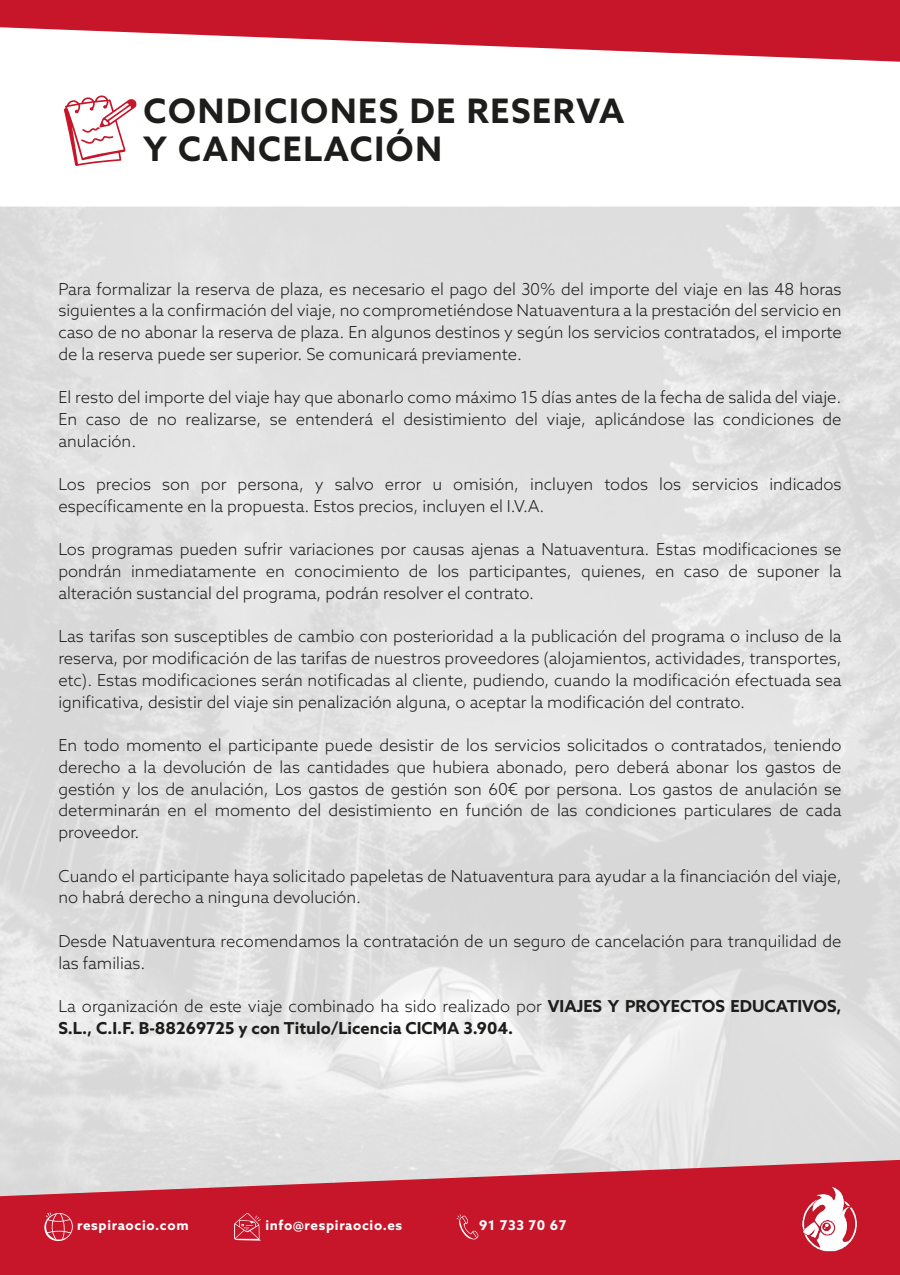
<style>
.page{position:relative;width:900px;height:1275px;background:#e1e1e1}
.page>*{position:absolute;margin:0;border:0;box-sizing:border-box;transform-origin:0 0}
.t1{font:700 33.75px/38.2px "Azo Sans";letter-spacing:.05em;color:#1d1d1b}
.t2{font:300 16.5px/21.8px "Azo Sans";color:#1d1d1b;text-align:justify}
.t3{font:700 16.5px/21.8px "Azo Sans";color:#1d1d1b}
.t4{font:700 13.5px "Azo Sans";letter-spacing:.05em;color:#fff}
.s1{font-weight:300}
</style>
<div class="page">
<div style="left:0;top:0;width:900px;height:27px;background:#c7152a"></div>
<svg style="left:0;top:27px;width:900px;height:180px;background:#f9e7e9"></svg>
<svg style="left:64px;top:95px;width:73px;height:71px;background:#f3cdd1"></svg>
<svg style="left:0;top:1159px;width:900px;height:116px;fill:#c7152a"></svg>
<svg style="left:457px;top:1214px;width:22px;height:25px"></svg>
<svg style="left:43px;top:1213px;width:31px;height:28px"></svg>
<svg style="left:234px;top:1213px;width:27px;height:28px"></svg>
<img style="left:802px;top:1187px;width:61px;height:75px">
<h1 class="t1" style="left:144px;top:91px;width:482px">CONDICIONES DE RESERVA<br>Y CANCELACIÓN</h1>
<p class="t2" style="left:58px;top:278px;width:785px">Para formalizar la reserva de plaza, es necesario el pago del 30% del importe del viaje en las 48 horas siguientes a la confirmación del viaje, no comprometiéndose Natuaventura a la prestación del servicio en caso de no abonar la reserva de plaza. En algunos destinos y según los servicios contratados, el importe de la reserva puede ser superior. Se comunicará previamente.</p>
<p class="t2" style="left:58px;top:386px;width:785px">El resto del importe del viaje hay que abonarlo como máximo 15 días antes de la fecha de salida del viaje.<br>En caso de no realizarse, se entenderá el desistimiento del viaje, aplicándose las condiciones de anulación.</p>
<p class="t2" style="left:58px;top:473px;width:785px">Los precios son por persona, y salvo error u omisión, incluyen todos los servicios indicados específicamente en la propuesta. Estos precios, incluyen el I.V.A.</p>
<p class="t2" style="left:58px;top:539px;width:785px">Los programas pueden sufrir variaciones por causas ajenas a Natuaventura. Estas modificaciones se pondrán inmediatamente en conocimiento de los participantes, quienes, en caso de suponer la alteración sustancial del programa, podrán resolver el contrato.</p>
<p class="t2" style="left:58px;top:626px;width:785px">Las tarifas son susceptibles de cambio con posterioridad a la publicación del programa o incluso de la reserva, por modificación de las tarifas de nuestros proveedores (alojamientos, actividades, transportes, etc). Estas modificaciones serán notificadas al cliente, pudiendo, cuando la modificación efectuada sea ignificativa, desistir del viaje sin penalización alguna, o aceptar la modificación del contrato.</p>
<p class="t2" style="left:58px;top:734px;width:785px">En todo momento el participante puede desistir de los servicios solicitados o contratados, teniendo derecho a la devolución de las cantidades que hubiera abonado, pero deberá abonar los gastos de gestión y los de anulación, Los gastos de gestión son 60€ por persona. Los gastos de anulación se determinarán en el momento del desistimiento en función de las condiciones particulares de cada proveedor.</p>
<p class="t2" style="left:58px;top:865px;width:785px">Cuando el participante haya solicitado papeletas de Natuaventura para ayudar a la financiación del viaje, no habrá derecho a ninguna devolución.</p>
<p class="t2" style="left:58px;top:930px;width:785px">Desde Natuaventura recomendamos la contratación de un seguro de cancelación para tranquilidad de las familias.</p>
<p class="t3" style="left:58px;top:995px;width:785px"><span class="s1">La organización de este viaje combinado ha sido realizado por</span> VIAJES Y PROYECTOS EDUCATIVOS,<br>S.L., C.I.F. B-88269725 y con Titulo/Licencia CICMA 3.904.</p>
<p class="t4" style="left:77px;top:1216px;width:113px">respiraocio.com</p>
<p class="t4" style="left:265px;top:1216px;width:138px">info@respiraocio.es</p>
<p class="t4" style="left:479px;top:1216px;width:89px">91 733 70 67</p>
</div>
